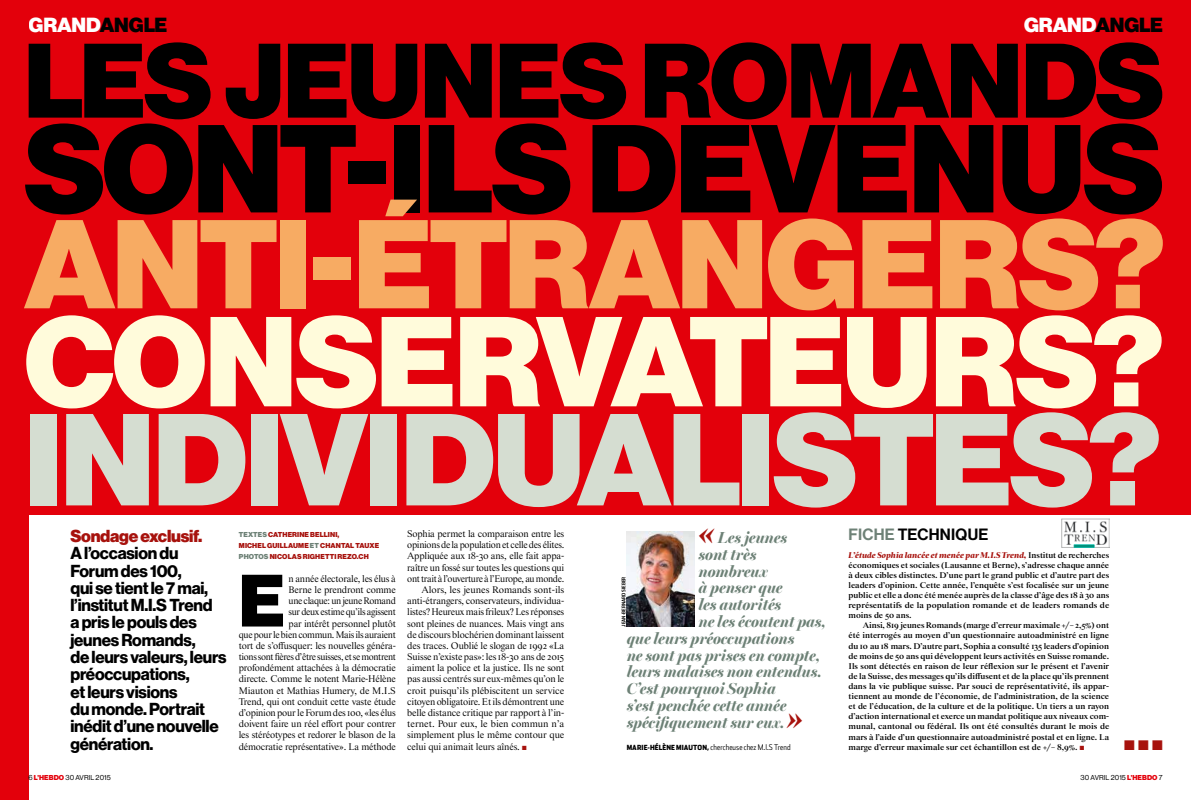
<style>
.page{position:relative;width:1191px;height:800px;background:#fff}
.page>*{position:absolute;margin:0;border:0;box-sizing:border-box;transform-origin:0 0}
.t1{font:127.7px "N Haas Grotesk DS Pro 95 Blk";letter-spacing:-.02em;color:#d5ddd1}
.t2{font:124.9px "N Haas Grotesk DS Pro 95 Blk";letter-spacing:-.015em;color:#fffbdb}
.t3{font:123.3px "N Haas Grotesk DS Pro 95 Blk";letter-spacing:-.02em;color:#f7ab63}
.t4{font:122.1px "N Haas Grotesk DS Pro 95 Blk";letter-spacing:-.01em;color:#000}
.t5{font:103.3px "N Haas Grotesk DS Pro 95 Blk";letter-spacing:-.015em;color:#000}
.t6{font:72.3px "N Haas Grotesk DS Pro 95 Blk";color:#000}
.t7{font:20px "N Haas Grotesk DS Pro 95 Blk";letter-spacing:-.005em;color:#fff}
.t8{font:17px/17.3px "N Haas Grotesk DS Pro 75 Bd";letter-spacing:-.015em;color:#000}
.t9{font:italic 700 16px "Miller Banner";letter-spacing:-.01em;color:#6d8176}
.t10{font:16px "N Haas Grotesk DS Pro 65 Md";letter-spacing:.015em;color:#000}
.t11{font:14px "Zapf Dingbats ITC";color:#a7120d}
.t12{font:9.8px/11.2px "Starling";letter-spacing:-.02em;color:#000;text-align:right}
.t13{font:9.8px "Starling";letter-spacing:-.02em;color:#000;scale:.95 1}
.t14{font:9.8px "Starling";color:#000}
.t15{font:700 8.4px "Starling";color:#000}
.t16{font:italic 900 8.4px "Starling";letter-spacing:-.005em;color:#a7120d}
.t17{font:300 8px "Stainless Cond";letter-spacing:.01em;color:#000}
.t18{font:7px/11.2px "N Haas Grotesk DS Pro 95 Blk";letter-spacing:.015em;color:#a7120d}
.t19{font:7px "N Haas Grotesk DS Pro 55 Rg";letter-spacing:.015em;color:#000}
.t20{font:700 5px "Stainless Cond";color:#000}
.s1{color:#000}
.s2{font-family:"N Haas Grotesk DS Pro 95 Blk";color:#a7120d}
.s3{color:#6d8176}
.s4{color:#a7120d}
.s5{font-family:"Starling";font-weight:900;font-size:30px;color:#a7120d}
.s6{font-weight:900;font-size:7px}
.s7{font-weight:700;font-style:normal;color:#000}
.s8{font-family:"N Haas Grotesk DS Pro 95 Blk";color:#e3000b}
</style>
<div class="page">
<div style="left:28px;top:71px;width:1163px;height:443px;background:#e3000b"></div>
<div style="left:0;top:0;width:1191px;height:72px;background:#e3000b"></div>
<div style="left:0;top:0;width:28px;height:799px;background:#e3000b"></div>
<img style="left:626px;top:531px;width:68px;height:95px">
<img style="left:1061px;top:518px;width:48px;height:29px">
<p class="t7" style="left:28px;top:13px;width:140px">GRAND<span class="s1">ANGLE</span></p>
<p class="t7" style="left:1024px;top:13px;width:140px">GRAND<span class="s1">ANGLE</span></p>
<p class="t5" style="left:24px;top:20px;width:1141px">LES JEUNES ROMANDS</p>
<p class="t4" style="left:24px;top:97px;width:1140px">SONT-ILS DEVENUS</p>
<p class="t3" style="left:24px;top:192px;width:1142px">ANTI-ÉTRANGERS?</p>
<p class="t2" style="left:24px;top:289px;width:1141px">CONSERVATEURS?</p>
<p class="t1" style="left:24px;top:385px;width:1138px">INDIVIDUALISTES?</p>
<p class="t8" style="left:70px;top:527px;width:158px"><span class="s2">Sondage exclusif.<br></span>A l’occasion du<br>Forum des 100,<br>qui se tient le 7mai, l’institut M.I.S Trend<br>a pris le pouls des jeunes Romands,<br>de leurs valeurs, leurs préoccupations,<br>et leurs visions<br>du monde. Portrait inédit d’une nouvelle génération.</p>
<p class="t18" style="left:239px;top:529px;width:142px"><span class="s3">TEXTES</span> CATHERINE BELLINI,<br>MICHEL GUILLAUME <span class="s3">ET</span> CHANTAL TAUXE<br><span class="s3">PHOTOS</span> NICOLAS RIGHETTI REZO.CH</p>
<p class="t6" style="left:239px;top:558px;width:48px">E</p>
<p class="t12" style="left:239px;top:573px;width:159px">n année électorale, les élus à<br>Berne le prendront comme<br>une claque: un jeune Romand<br>sur deux estime qu’ils agissent<br>par intérêt personnel plutôt<br>que pour le bien commun. Mais ils auraient tort de s’offusquer: les nouvelles généra&shy;tions sont fières d’être suisses, et se montrent profondément attachées à la démocratie directe. Comme le notent Marie-Hélène Miauton et Mathias Humery, de M.I.S Trend, qui ont conduit cette vaste étude d’opinion pour le Forum des 100, «les élus doivent faire un réel effort pour contrer les stéréotypes et redorer le blason de la démocratie représentative». La méthode</p>
<p class="t12" style="left:407px;top:528px;width:158px">Sophia permet la comparaison entre les</p>
<p class="t13" style="left:407px;top:539px;width:167px">opinions de la population et celle des élites.</p>
<p class="t12" style="left:407px;top:550px;width:158px">Appliquée aux 18-30 ans, elle fait appa-</p>
<p class="t12" style="left:407px;top:562px;width:159px">raître un fossé sur toutes les questions qui</p>
<p class="t13" style="left:407px;top:572px;width:167px">ont trait à l’ouverture à l’Europe, au monde.</p>
<p class="t12" style="left:421px;top:584px;width:144px">Alors, les jeunes Romands sont-ils</p>
<p class="t12" style="left:407px;top:595px;width:158px">anti-étrangers, conservateurs, individua-</p>
<p class="t12" style="left:407px;top:606px;width:158px">listes? Heureux mais frileux? Les réponses</p>
<p class="t12" style="left:407px;top:617px;width:158px">sont pleines de nuances. Mais vingt ans</p>
<p class="t12" style="left:407px;top:629px;width:159px">de discours blochérien dominant laissent</p>
<p class="t12" style="left:407px;top:640px;width:159px">des traces. Oublié le slogan de 1992 «La</p>
<p class="t12" style="left:407px;top:651px;width:158px">Suisse n’existe pas»: les 18-30 ans de 2015</p>
<p class="t12" style="left:407px;top:662px;width:159px">aiment la police et la justice. Ils ne sont</p>
<p class="t12" style="left:407px;top:673px;width:158px">pas aussi centrés sur eux-mêmes qu’on le</p>
<p class="t12" style="left:407px;top:685px;width:159px">croit puisqu’ils plébiscitent un service</p>
<p class="t12" style="left:407px;top:696px;width:159px">citoyen obligatoire. Et ils démontrent une</p>
<p class="t12" style="left:407px;top:707px;width:158px">belle distance critique par rapport à l’in-</p>
<p class="t14" style="left:407px;top:718px;width:158px">ternet. Pour eux, le bien commun n’a</p>
<p class="t12" style="left:407px;top:729px;width:159px">simplement plus le même contour que</p>
<p class="t12" style="left:407px;top:740px;width:121px">celui qui animait leurs aînés. <span class="s4">■</span></p>
<p class="t9" style="left:698px;top:527px;width:90px"><span class="s5">«</span> Les jeunes</p>
<p class="t9" style="left:698px;top:544px;width:59px">sont très</p>
<p class="t9" style="left:698px;top:561px;width:71px">nombreux</p>
<p class="t9" style="left:698px;top:578px;width:85px">à penser que</p>
<p class="t9" style="left:698px;top:595px;width:84px">les autorités</p>
<p class="t9" style="left:698px;top:611px;width:129px">ne les écoutent pas,</p>
<p class="t9" style="left:626px;top:628px;width:169px">que leurs préoccupations</p>
<p class="t9" style="left:626px;top:645px;width:195px">ne sont pas prises en compte,</p>
<p class="t9" style="left:626px;top:662px;width:196px">leurs malaises non entendus.</p>
<p class="t9" style="left:626px;top:679px;width:151px">C’est pourquoi Sophia</p>
<p class="t9" style="left:626px;top:695px;width:161px">s’est penchée cette année</p>
<p class="t9" style="left:626px;top:712px;width:178px">spécifiquement sur eux. <span class="s5">»</span></p>
<p class="t17" style="left:626px;top:742px;width:165px"><span class="s6">MARIE-HÉLÈNE MIAUTON,</span> chercheuse chez M.I.S Trend</p>
<p class="t20" style="left:621px;top:626px;width:51px;rotate:-90deg">JEAN-BERNARD SIEBER</p>
<p class="t10" style="left:848px;top:524px;width:141px"><span class="s3">FICHE</span> TECHNIQUE</p>
<p class="t16" style="left:848px;top:549px;width:262px">L’étude Sophia lancée et menée par M.I.S Trend, <span class="s7">Institut de recherches</span></p>
<p class="t15" style="left:848px;top:560px;width:262px">économiques et sociales (Lausanne et Berne), s’adresse chaque année</p>
<p class="t15" style="left:848px;top:570px;width:262px">à deux cibles distinctes. D’une part le grand public et d’autre part des</p>
<p class="t15" style="left:848px;top:580px;width:262px">leaders d’opinion. Cette année, l’enquête s’est focalisée sur un jeune</p>
<p class="t15" style="left:848px;top:590px;width:262px">public et elle a donc été menée auprès de la classe d’âge des 18 à 30 ans</p>
<p class="t15" style="left:848px;top:600px;width:262px">représentatifs de la population romande et de leaders romands de</p>
<p class="t15" style="left:848px;top:610px;width:64px">moins de 50 ans.</p>
<p class="t15" style="left:862px;top:620px;width:248px">Ainsi, 819 jeunes Romands (marge d’erreur maximale +/– 2,5%) ont</p>
<p class="t15" style="left:848px;top:630px;width:262px">été interrogés au moyen d’un questionnaire autoadministré en ligne</p>
<p class="t15" style="left:848px;top:640px;width:262px">du 10 au 18 mars. D’autre part, Sophia a consulté 135 leaders d’opinion</p>
<p class="t15" style="left:848px;top:650px;width:262px">de moins de 50 ans qui développent leurs activités en Suisse romande.</p>
<p class="t15" style="left:848px;top:661px;width:262px">Ils sont détectés en raison de leur réflexion sur le présent et l’avenir</p>
<p class="t15" style="left:848px;top:671px;width:262px">de la Suisse, des messages qu’ils diffusent et de la place qu’ils prennent</p>
<p class="t15" style="left:848px;top:681px;width:262px">dans la vie publique suisse. Par souci de représentativité, ils appar-</p>
<p class="t15" style="left:848px;top:691px;width:262px">tiennent au monde de l’économie, de l’administration, de la science</p>
<p class="t15" style="left:848px;top:701px;width:262px">et de l’éducation, de la culture et de la politique. Un tiers a un rayon</p>
<p class="t15" style="left:848px;top:711px;width:262px">d’action international et exerce un mandat politique aux niveaux com-</p>
<p class="t15" style="left:848px;top:721px;width:262px">munal, cantonal ou fédéral. Ils ont été consultés durant le mois de</p>
<p class="t15" style="left:848px;top:731px;width:262px">mars à l’aide d’un questionnaire autoadministré postal et en ligne. La</p>
<p class="t15" style="left:848px;top:741px;width:237px">marge d’erreur maximale sur cet échantillon est de +/– 8,9%. <span class="s4">■</span></p>
<p class="t11" style="left:1124px;top:738px;width:40px">■ ■ ■</p>
<p class="t19" style="left:28px;top:773px;width:84px">6 <span class="s8">L’HEBDO</span> 30 AVRIL 2015</p>
<p class="t19" style="left:1080px;top:773px;width:83px">30 AVRIL 2015 <span class="s8">L’HEBDO</span> 7</p>
</div>
